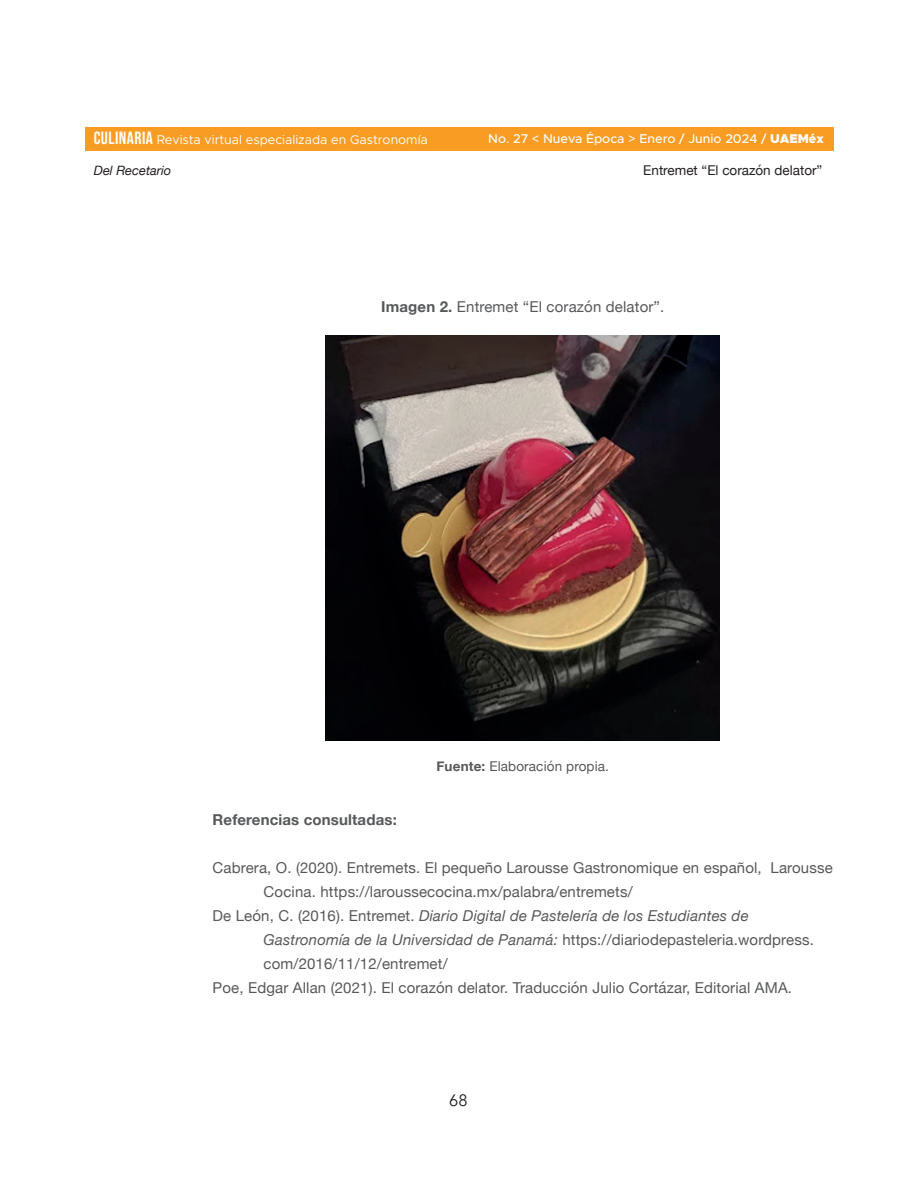
<style>
.page{position:relative;width:918px;height:1188px;background:#fff}
.page>*{position:absolute;margin:0;border:0;box-sizing:border-box;transform-origin:0 0}
.t1{font:16.5px "Avenir";color:#231f20}
.t2{font:15px "Helvetica Neue";letter-spacing:.01em;color:#57585a}
.t3{font:italic 15px "Helvetica Neue";letter-spacing:.01em;color:#57585a}
.t4{font:700 15px "Helvetica Neue";letter-spacing:.01em;color:#57585a}
.t5{font:13.5px "Helvetica Neue";color:#231f20}
.t6{font:13.5px "Helvetica Neue";letter-spacing:.01em;color:#57585a}
.t7{font:italic 12.9px "Helvetica Neue";color:#231f20}
.t8{font:12.75px "Metropolis";color:#fff}
.t9{font:500 12.75px "Metropolis";color:#fff}
.s1{font-family:"Bebas Neue";font-size:17.7px}
.s2{font-weight:900}
.s3{font-weight:700}
.s4{font-style:normal}
.s5{font-style:italic}
</style>
<div class="page">
<div style="left:85px;top:128px;width:748px;height:23px;background:#f89c24"></div>
<img style="left:326px;top:336px;width:394px;height:404px">
<p class="t8" style="left:94px;top:132px;width:336px"><span class="s1">CULINARIA</span> Revista virtual especializada en Gastronomía</p>
<p class="t9" style="left:488px;top:131px;width:337px">No. 27 &lt; Nueva Época &gt; Enero / Junio 2024 / <span class="s2">UAEMéx</span></p>
<p class="t7" style="left:94px;top:161px;width:79px">Del Recetario</p>
<p class="t5" style="left:643px;top:161px;width:181px">Entremet “El corazón delator”</p>
<p class="t2" style="left:381px;top:296px;width:285px"><span class="s3">Imagen 2.</span> Entremet “El corazón delator”.</p>
<p class="t6" style="left:437px;top:757px;width:174px"><span class="s3">Fuente:</span> Elaboración propia.</p>
<p class="t4" style="left:213px;top:808px;width:186px">Referencias consultadas:</p>
<p class="t2" style="left:213px;top:857px;width:622px">Cabrera, O. (2020). Entremets. El pequeño Larousse Gastronomique en español, Larousse</p>
<p class="t2" style="left:264px;top:881px;width:371px">Cocina. https://laroussecocina.mx/palabra/entremets/</p>
<p class="t3" style="left:213px;top:905px;width:538px"><span class="s4">De León, C. (2016). Entremet.</span> Diario Digital de Pastelería de los Estudiantes de</p>
<p class="t2" style="left:264px;top:929px;width:552px"><span class="s5">Gastronomía de la Universidad de Panamá:</span> https://diariodepasteleria.wordpress.</p>
<p class="t2" style="left:264px;top:953px;width:186px">com/2016/11/12/entremet/</p>
<p class="t2" style="left:213px;top:977px;width:581px">Poe, Edgar Allan (2021). El corazón delator. Traducción Julio Cortázar, Editorial AMA.</p>
<p class="t1" style="left:449px;top:1090px;width:20px">68</p>
</div>
